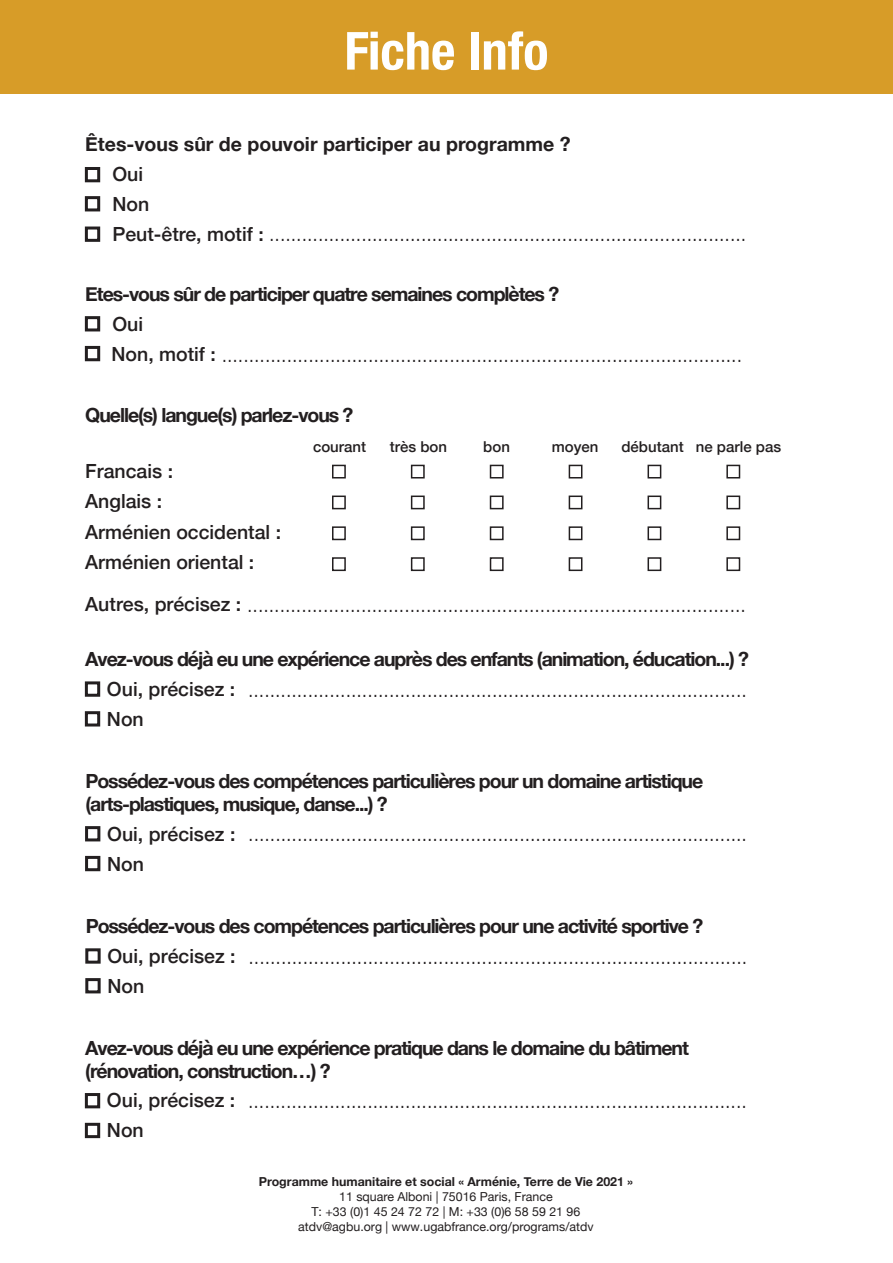
<style>
.page{position:relative;width:893px;height:1263px;background:#fff}
.page>*{position:absolute;margin:0;border:0;box-sizing:border-box;transform-origin:0 0}
.t1{font:700 condensed 52.5px "Helvetica Neue";color:#fff}
.t2{font:300 19.5px/30px "Helvetica Neue";color:#231f20}
.t3{font:700 19.5px/23.4px "Helvetica Neue";letter-spacing:-.055em;color:#231f20}
.t4{font:500 19.5px/30px "Helvetica Neue";color:#231f20}
.t5{font:700 19.5px "Helvetica Neue";color:#231f20}
.t6{font:500 15px "Helvetica Neue";color:#231f20}
.t7{font:12.45px/14.9px "Helvetica Neue";color:#231f20;text-align:center}
.t8{font:700 12.45px "Helvetica Neue";color:#231f20}
.s1{font-weight:500}
</style>
<div class="page">
<div style="left:0;top:0;width:893px;height:94px;background:#d79c28"></div>
<div style="left:85px;top:316px;width:15px;height:15px;border:3px solid #231f20"></div>
<div style="left:85px;top:346px;width:15px;height:15px;border:3px solid #231f20"></div>
<div style="left:85px;top:681px;width:15px;height:16px;border:3px solid #231f20"></div>
<div style="left:85px;top:711px;width:15px;height:15px;border:3px solid #231f20"></div>
<div style="left:85px;top:948px;width:16px;height:16px;border:3px solid #231f20"></div>
<div style="left:85px;top:978px;width:16px;height:15px;border:3px solid #231f20"></div>
<div style="left:85px;top:826px;width:15px;height:15px;border:3px solid #231f20"></div>
<div style="left:85px;top:856px;width:15px;height:15px;border:3px solid #231f20"></div>
<div style="left:85px;top:1093px;width:15px;height:15px;border:3px solid #231f20"></div>
<div style="left:85px;top:1123px;width:15px;height:15px;border:3px solid #231f20"></div>
<div style="left:85px;top:167px;width:15px;height:15px;border:3px solid #231f20"></div>
<div style="left:85px;top:196px;width:15px;height:15px;border:3px solid #231f20"></div>
<div style="left:85px;top:226px;width:15px;height:16px;border:3px solid #231f20"></div>
<div style="left:332px;top:465px;width:14px;height:13px;border:2px solid #231f20"></div>
<div style="left:332px;top:495px;width:14px;height:14px;border:2px solid #231f20"></div>
<div style="left:332px;top:526px;width:14px;height:14px;border:2px solid #231f20"></div>
<div style="left:332px;top:557px;width:14px;height:14px;border:2px solid #231f20"></div>
<div style="left:411px;top:465px;width:14px;height:13px;border:2px solid #231f20"></div>
<div style="left:411px;top:495px;width:14px;height:14px;border:2px solid #231f20"></div>
<div style="left:411px;top:526px;width:14px;height:14px;border:2px solid #231f20"></div>
<div style="left:411px;top:557px;width:14px;height:14px;border:2px solid #231f20"></div>
<div style="left:490px;top:465px;width:14px;height:13px;border:2px solid #231f20"></div>
<div style="left:490px;top:495px;width:14px;height:14px;border:2px solid #231f20"></div>
<div style="left:490px;top:526px;width:14px;height:14px;border:2px solid #231f20"></div>
<div style="left:490px;top:557px;width:14px;height:14px;border:2px solid #231f20"></div>
<div style="left:569px;top:465px;width:13px;height:13px;border:2px solid #231f20"></div>
<div style="left:569px;top:495px;width:13px;height:14px;border:2px solid #231f20"></div>
<div style="left:569px;top:526px;width:13px;height:14px;border:2px solid #231f20"></div>
<div style="left:569px;top:557px;width:13px;height:14px;border:2px solid #231f20"></div>
<div style="left:647px;top:465px;width:14px;height:13px;border:2px solid #231f20"></div>
<div style="left:647px;top:495px;width:14px;height:14px;border:2px solid #231f20"></div>
<div style="left:647px;top:526px;width:14px;height:14px;border:2px solid #231f20"></div>
<div style="left:647px;top:557px;width:14px;height:14px;border:2px solid #231f20"></div>
<div style="left:726px;top:465px;width:14px;height:13px;border:2px solid #231f20"></div>
<div style="left:726px;top:495px;width:14px;height:14px;border:2px solid #231f20"></div>
<div style="left:726px;top:526px;width:14px;height:14px;border:2px solid #231f20"></div>
<div style="left:726px;top:557px;width:14px;height:14px;border:2px solid #231f20"></div>
<h1 class="t1" style="left:344px;top:7px;width:205px">Fiche Info</h1>
<p class="t5" style="left:85px;top:128px;width:487px">Êtes-vous sûr de pouvoir participer au programme ?</p>
<p class="t2" style="left:112px;top:157px;width:635px"><span class="s1">Oui<br>Non<br>Peut-être, motif :</span> ........................................................................................</p>
<p class="t3" style="left:85px;top:282px;width:475px">Etes-vous sûr de participer quatre semaines complètes ?</p>
<p class="t4" style="left:111px;top:307px;width:106px">Oui<br>Non, motif :</p>
<p class="t2" style="left:222px;top:339px;width:522px">................................................................................................</p>
<p class="t3" style="left:85px;top:404px;width:270px">Quelle(s) langue(s) parlez-vous ?</p>
<p class="t4" style="left:85px;top:454px;width:89px">Francais :</p>
<p class="t6" style="left:313px;top:434px;width:55px">courant</p>
<p class="t6" style="left:390px;top:434px;width:59px">très bon</p>
<p class="t6" style="left:483px;top:434px;width:28px">bon</p>
<p class="t6" style="left:552px;top:434px;width:48px">moyen</p>
<p class="t6" style="left:621px;top:434px;width:161px">débutant ne parle pas</p>
<p class="t4" style="left:85px;top:484px;width:197px;line-height:30.6px">Anglais :<br>Arménien occidental :<br>Arménien oriental :</p>
<p class="t2" style="left:85px;top:589px;width:662px"><span class="s1">Autres, précisez :</span> ............................................................................................</p>
<p class="t3" style="left:85px;top:648px;width:665px">Avez-vous déjà eu une expérience auprès des enfants (animation, éducation...) ?</p>
<p class="t4" style="left:107px;top:672px;width:130px">Oui, précisez :<br>Non</p>
<p class="t2" style="left:248px;top:673px;width:500px">............................................................................................</p>
<p class="t3" style="left:85px;top:770px;width:619px">Possédez-vous des compétences particulières pour un domaine artistique (arts-plastiques, musique, danse...) ?</p>
<p class="t4" style="left:107px;top:817px;width:130px">Oui, précisez :<br>Non</p>
<p class="t2" style="left:248px;top:818px;width:500px">............................................................................................</p>
<p class="t3" style="left:86px;top:915px;width:619px">Possédez-vous des compétences particulières pour une activité sportive ?</p>
<p class="t4" style="left:107px;top:939px;width:130px">Oui, précisez :<br>Non</p>
<p class="t2" style="left:249px;top:940px;width:500px">............................................................................................</p>
<p class="t3" style="left:85px;top:1037px;width:605px">Avez-vous déjà eu une expérience pratique dans le domaine du bâtiment (rénovation, construction…) ?</p>
<p class="t4" style="left:107px;top:1084px;width:130px">Oui, précisez :<br>Non</p>
<p class="t2" style="left:248px;top:1085px;width:500px">............................................................................................</p>
<p class="t8" style="left:259px;top:1172px;width:376px">Programme humanitaire et social « Arménie, Terre de Vie 2021 »</p>
<p class="t7" style="left:298px;top:1190px;width:297px">11 square Alboni | 75016 Paris, France<br>T: +33 (0)1 45 24 72 72 | M: +33 (0)6 58 59 21 96 atdv@agbu.org | www.ugabfrance.org/programs/atdv</p>
</div>
